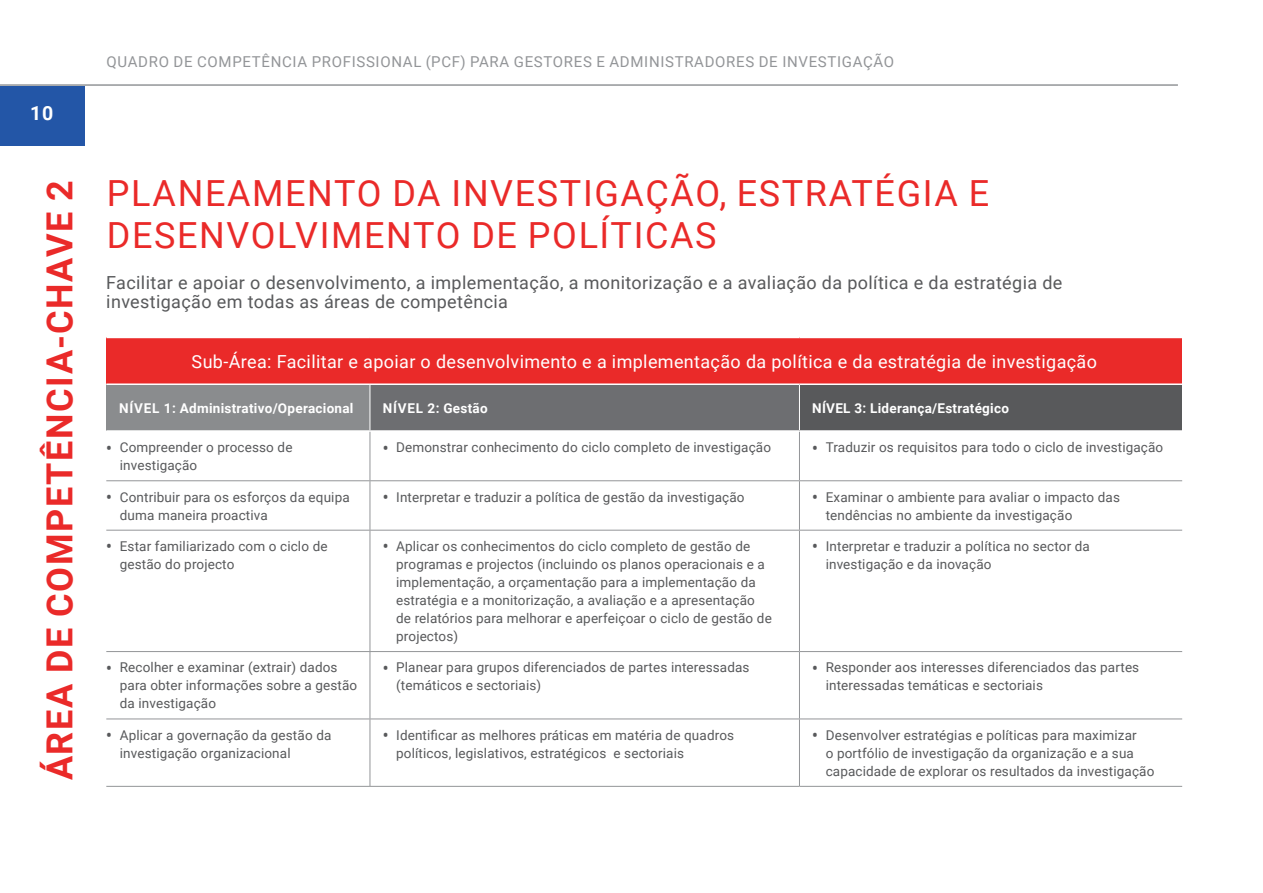
<style>
.page{position:relative;width:1263px;height:893px;background:#fff}
.page>*{position:absolute;margin:0;border:0;box-sizing:border-box;transform-origin:0 0}
.t1{font:36px/42px "Roboto";letter-spacing:.045em;color:#ea2a29}
.t2{font:700 36px "Roboto";letter-spacing:.045em;color:#ea2a29}
.t3{font:700 19.5px "Roboto";color:#fff}
.t4{font:18px/19.5px "Roboto";letter-spacing:.02em;color:#58595b}
.t5{font:18px "Roboto";letter-spacing:.02em;color:#fff}
.t6{font:15px "Roboto";letter-spacing:.045em;color:#939598}
.t7{font:13.5px/18px "Roboto";letter-spacing:.01em;color:#58595b}
.t8{font:700 13.5px "Roboto";letter-spacing:.02em;color:#fff}
.s1{font-weight:500;font-size:16.5px}
</style>
<div class="page">
<div style="left:0;top:86px;width:85px;height:59px;background:#2356a7"></div>
<hr style="left:0;top:84px;width:1178px;height:2px;background:#939598">
<div style="left:106px;top:337px;width:1076px;height:47px;background:#ea2a29"></div>
<div style="left:106px;top:384px;width:264px;height:47px;background:#8a8c8e"></div>
<div style="left:370px;top:384px;width:429px;height:47px;background:#6d6e71"></div>
<div style="left:799px;top:384px;width:383px;height:47px;background:#58595b"></div>
<svg style="left:106px;top:432px;width:1076px;height:354px"></svg>
<hr style="left:106px;top:337px;width:264px;height:1px;background:#fff">
<hr style="left:370px;top:337px;width:429px;height:1px;background:#fff">
<hr style="left:799px;top:337px;width:383px;height:1px;background:#fff">
<hr style="left:106px;top:383px;width:264px;height:2px;background:#fff">
<hr style="left:370px;top:383px;width:429px;height:2px;background:#fff">
<hr style="left:799px;top:383px;width:383px;height:2px;background:#fff">
<hr style="left:106px;top:430px;width:264px;height:2px;background:#fff">
<hr style="left:370px;top:430px;width:429px;height:2px;background:#fff">
<hr style="left:799px;top:430px;width:383px;height:2px;background:#fff">
<hr style="left:370px;top:385px;width:1px;height:45px;background:#fff">
<hr style="left:799px;top:385px;width:1px;height:45px;background:#fff">
<hr style="left:370px;top:432px;width:1px;height:48px;background:#939598">
<hr style="left:799px;top:432px;width:1px;height:48px;background:#939598">
<hr style="left:106px;top:480px;width:264px;height:1px;background:#939598">
<hr style="left:370px;top:480px;width:429px;height:1px;background:#939598">
<hr style="left:370px;top:481px;width:1px;height:49px;background:#939598">
<hr style="left:799px;top:480px;width:383px;height:1px;background:#939598">
<hr style="left:799px;top:481px;width:1px;height:49px;background:#939598">
<hr style="left:106px;top:530px;width:264px;height:1px;background:#939598">
<hr style="left:370px;top:530px;width:429px;height:1px;background:#939598">
<hr style="left:370px;top:530px;width:1px;height:121px;background:#939598">
<hr style="left:799px;top:530px;width:383px;height:1px;background:#939598">
<hr style="left:799px;top:530px;width:1px;height:121px;background:#939598">
<hr style="left:106px;top:651px;width:264px;height:1px;background:#939598">
<hr style="left:370px;top:651px;width:429px;height:1px;background:#939598">
<hr style="left:370px;top:652px;width:1px;height:67px;background:#939598">
<hr style="left:799px;top:651px;width:383px;height:1px;background:#939598">
<hr style="left:799px;top:652px;width:1px;height:67px;background:#939598">
<hr style="left:106px;top:719px;width:264px;height:1px;background:#939598">
<hr style="left:370px;top:719px;width:429px;height:1px;background:#939598">
<hr style="left:370px;top:719px;width:1px;height:67px;background:#939598">
<hr style="left:799px;top:719px;width:383px;height:1px;background:#939598">
<hr style="left:799px;top:719px;width:1px;height:67px;background:#939598">
<hr style="left:106px;top:786px;width:264px;height:1px;background:#939598">
<hr style="left:370px;top:786px;width:429px;height:1px;background:#939598">
<hr style="left:799px;top:786px;width:383px;height:1px;background:#939598">
<h2 class="t3" style="left:30px;top:100px;width:25px">10</h2>
<h1 class="t2" style="left:34px;top:780px;width:602px;rotate:-90deg">ÁREA DE COMPETÊNCIA-CHAVE 2</h1>
<p class="t6" style="left:107px;top:51px;width:789px">QUADRO DE COMPETÊNCIA PROFISSIONAL (PCF) PARA GESTORES E ADMINISTRADORES DE INVESTIGAÇÃO</p>
<h1 class="t1" style="left:107px;top:171px;width:884px">PLANEAMENTO DA INVESTIGAÇÃO, ESTRATÉGIA E<br>DESENVOLVIMENTO DE POLÍTICAS</h1>
<h3 class="t4" style="left:106px;top:272px;width:958px">Facilitar e apoiar o desenvolvimento, a implementação, a monitorização e a avaliação da política e da estratégia de investigação em todas as áreas de competência</h3>
<h3 class="t5" style="left:192px;top:349px;width:907px">Sub-Área: Facilitar e apoiar o desenvolvimento e a implementação da política e da estratégia de investigação</h3>
<p class="t8" style="left:119px;top:398px;width:236px">NÍVEL 1: Administrativo/Operacional</p>
<p class="t8" style="left:383px;top:398px;width:106px">NÍVEL 2: Gestão</p>
<p class="t8" style="left:812px;top:398px;width:198px">NÍVEL 3: Liderança/Estratégico</p>
<p class="t7" style="left:120px;top:438px;width:174px;text-indent:-14px"><span class="s1">•</span> Compreender o processo de investigação</p>
<p class="t7" style="left:383px;top:438px;width:390px"><span class="s1">•</span> Demonstrar conhecimento do ciclo completo de investigação</p>
<p class="t7" style="left:812px;top:438px;width:353px"><span class="s1">•</span> Traduzir os requisitos para todo o ciclo de investigação</p>
<p class="t7" style="left:120px;top:487px;width:231px;text-indent:-14px"><span class="s1">•</span> Contribuir para os esforços da equipa duma maneira proactiva</p>
<p class="t7" style="left:383px;top:487px;width:363px"><span class="s1">•</span> Interpretar e traduzir a política de gestão da investigação</p>
<p class="t7" style="left:826px;top:487px;width:296px;text-indent:-14px"><span class="s1">•</span> Examinar o ambiente para avaliar o impacto das tendências no ambiente da investigação</p>
<p class="t7" style="left:120px;top:537px;width:209px;text-indent:-14px"><span class="s1">•</span> Estar familiarizado com o ciclo de gestão do projecto</p>
<p class="t7" style="left:396px;top:537px;width:377px;text-indent:-14px"><span class="s1">•</span> Aplicar os conhecimentos do ciclo completo de gestão de programas e projectos (incluindo os planos operacionais e a implementação, a orçamentação para a implementação da estratégia e a monitorização, a avaliação e a apresentação de relatórios para melhorar e aperfeiçoar o ciclo de gestão de projectos)</p>
<p class="t7" style="left:826px;top:537px;width:266px;text-indent:-14px"><span class="s1">•</span> Interpretar e traduzir a política no sector da investigação e da inovação</p>
<p class="t7" style="left:120px;top:658px;width:239px;text-indent:-14px"><span class="s1">•</span> Recolher e examinar (extrair) dados para obter informações sobre a gestão da investigação</p>
<p class="t7" style="left:396px;top:658px;width:355px;text-indent:-14px"><span class="s1">•</span> Planear para grupos diferenciados de partes interessadas (temáticos e sectoriais)</p>
<p class="t7" style="left:826px;top:658px;width:315px;text-indent:-14px"><span class="s1">•</span> Responder aos interesses diferenciados das partes interessadas temáticas e sectoriais</p>
<p class="t7" style="left:120px;top:725px;width:213px;text-indent:-14px"><span class="s1">•</span> Aplicar a governação da gestão da investigação organizacional</p>
<p class="t7" style="left:396px;top:725px;width:339px;text-indent:-14px"><span class="s1">•</span> Identificar as melhores práticas em matéria de quadros políticos, legislativos, estratégicos e sectoriais</p>
<p class="t7" style="left:826px;top:725px;width:330px;text-indent:-14px"><span class="s1">•</span> Desenvolver estratégias e políticas para maximizar<br>o portfólio de investigação da organização e a sua capacidade de explorar os resultados da investigação</p>
</div>
